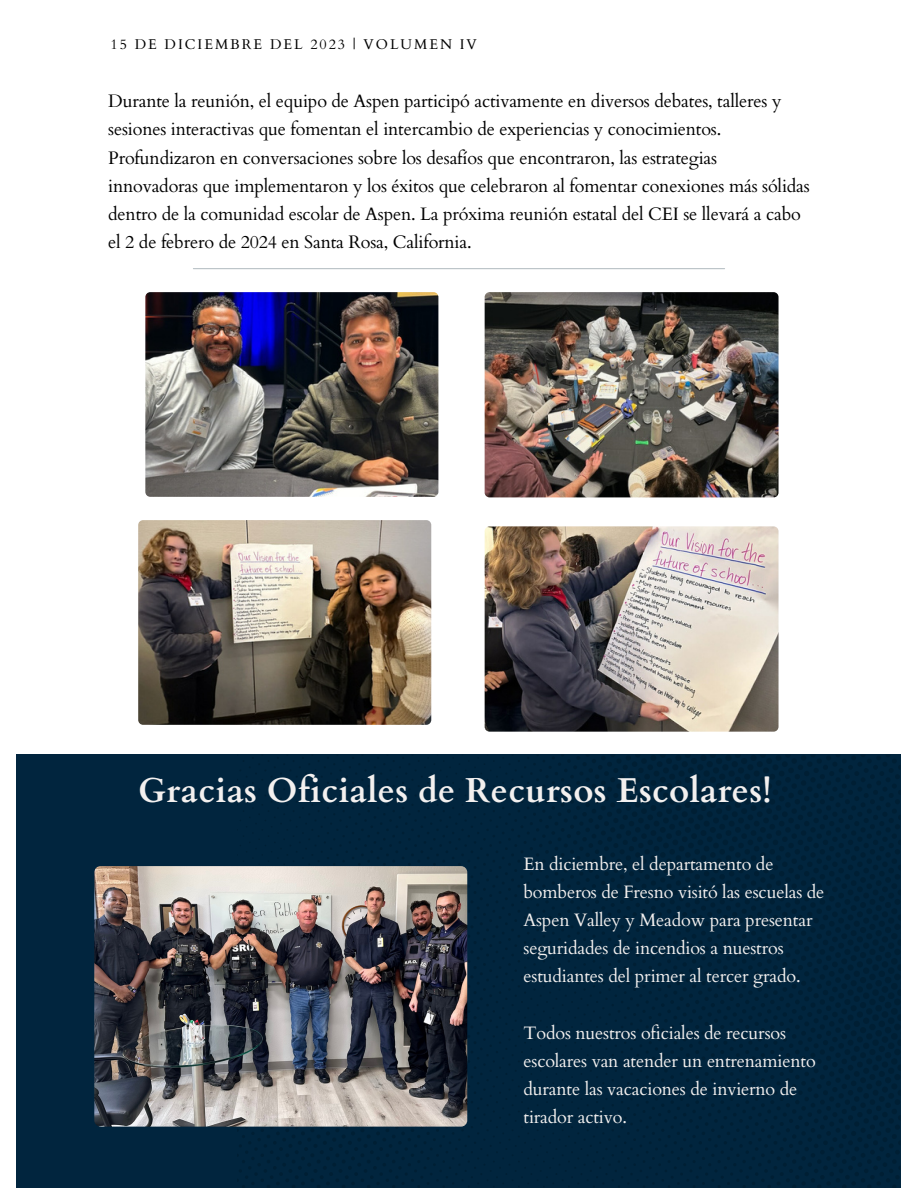
<style>
.page{position:relative;width:918px;height:1188px;background:#fff}
.page>*{position:absolute;margin:0;border:0;box-sizing:border-box;transform-origin:0 0}
.t1{font:700 34.5px "Cardo";letter-spacing:.01em;color:#f3f0ef}
.t2{font:18px/28.2px "Cardo";letter-spacing:-.01em;color:#000}
.t3{font:18px/28.2px "Cardo";letter-spacing:-.01em;color:#f3f0ef}
.t4{font:14.1px "Cardo";letter-spacing:.14em;color:#000}
</style>
<div class="page">
<div style="left:16px;top:755px;width:884px;height:433px;background:#01253e"></div>
<hr style="left:193px;top:268px;width:532px;height:1px;background:#435967">
<img style="left:94px;top:866px;width:373px;height:261px;border-radius:6px">
<img style="left:138px;top:520px;width:293px;height:205px;border-radius:5px">
<img style="left:145px;top:292px;width:293px;height:205px;border-radius:5px">
<img style="left:485px;top:292px;width:294px;height:205px;border-radius:5px">
<img style="left:485px;top:526px;width:294px;height:206px;border-radius:5px">
<p class="t4" style="left:111px;top:35px;width:368px">15 DE DICIEMBRE DEL 2023 | VOLUMEN IV</p>
<p class="t2" style="left:108px;top:88px;width:703px">Durante la reunión, el equipo de Aspen participó activamente en diversos debates, talleres y sesiones interactivas que fomentan el intercambio de experiencias y conocimientos.<br>Profundizaron en conversaciones sobre los desafíos que encontraron, las estrategias innovadoras que implementaron y los éxitos que celebraron al fomentar conexiones más sólidas dentro de la comunidad escolar de Aspen. La próxima reunión estatal del CEI se llevará a cabo el 2 de febrero de 2024 en Santa Rosa, California.</p>
<p class="t1" style="left:138px;top:768px;width:635px">Gracias Oficiales de Recursos Escolares!</p>
<p class="t3" style="left:524px;top:850px;width:302px">En diciembre, el departamento de bomberos de Fresno visitó las escuelas de Aspen Valley y Meadow para presentar seguridades de incendios a nuestros estudiantes del primer al tercer grado.</p>
<p class="t3" style="left:524px;top:1019px;width:294px">Todos nuestros oficiales de recursos escolares van atender un entrenamiento durante las vacaciones de invierno de tirador activo.</p>
</div>
